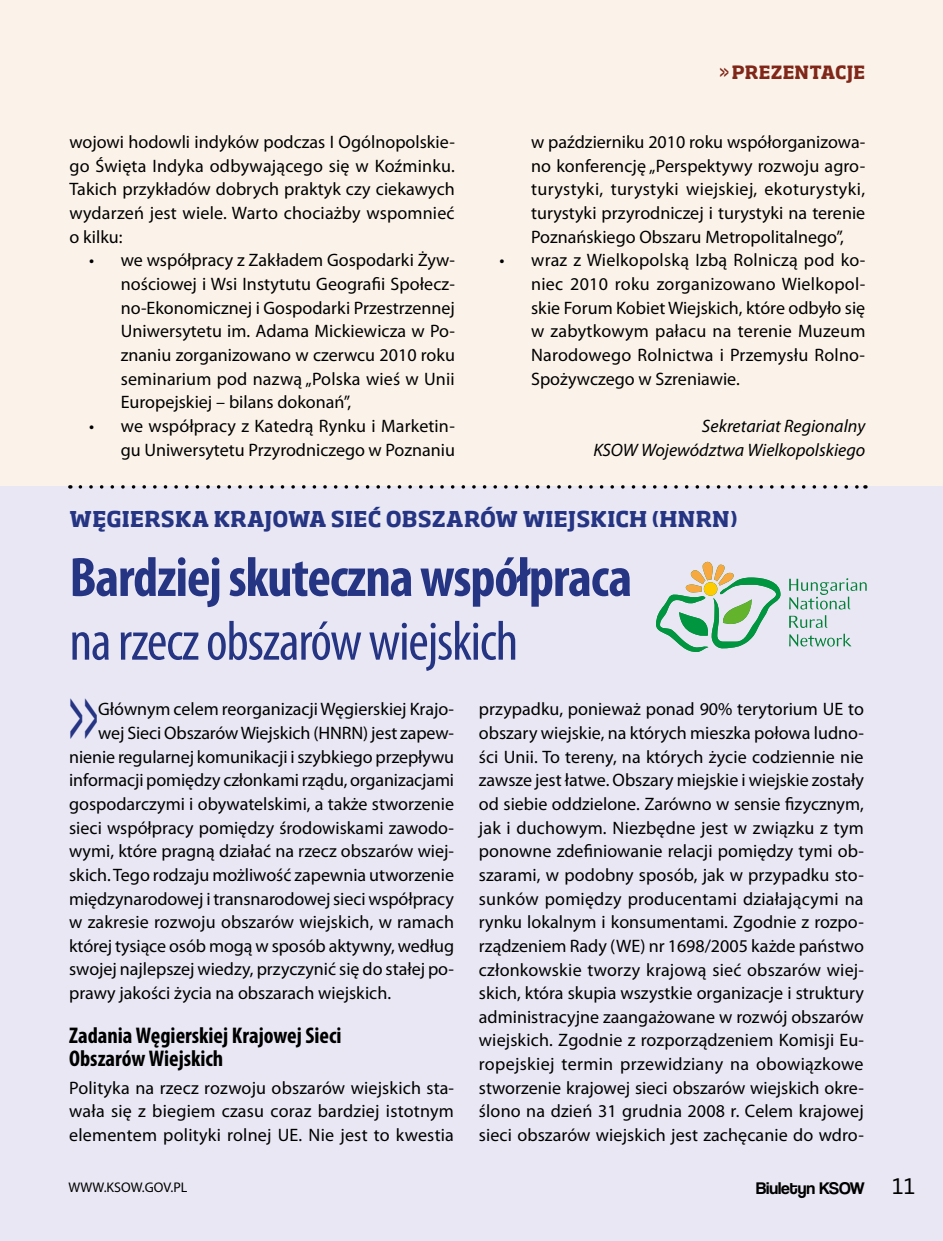
<style>
.page{position:relative;width:943px;height:1241px;background:#fff}
.page>*{position:absolute;margin:0;border:0;box-sizing:border-box;transform-origin:0 0}
.t1{font:700 condensed 76.48px "Myriad Pro";color:#253483;scale:.32 1}
.t2{font:700 condensed 56px "Myriad Pro";letter-spacing:-.02em;color:#253483}
.t3{font:condensed 56px "Myriad Pro";letter-spacing:-.02em;color:#253483}
.t4{font:700 condensed 22.75px/23.6px "Myriad Pro";color:#000}
.t5{font:700 21.53px "Soho Pro";letter-spacing:.015em;color:#253483}
.t6{font:21px "Soho Pro";color:#000}
.t7{font:18.03px/23.6px "Myriad Pro";color:#000;text-align:justify}
.t8{font:italic 18.03px/23.6px "Myriad Pro";color:#000;text-align:right}
.t9{font:700 18.03px "Soho Pro";letter-spacing:.015em;color:#802719}
.t10{font:17.5px "Coolvetica Rg";color:#000}
.t11{font:14px "Myriad Pro";color:#000}
.s1{font-family:"Myriad Pro";font-weight:900;font-size:17.5px}
</style>
<div class="page">
<div style="left:0;top:0;width:943px;height:1240px;background:#fbf3e9"></div>
<div style="left:0;top:487px;width:943px;height:753px;background:#e8e7f3"></div>
<svg style="left:80px;top:485px;width:779px;height:3px"></svg>
<svg style="left:656px;top:561px;width:125px;height:91px"></svg>
<div style="left:703px;top:582px;width:14px;height:13px;background:#feca00;border-radius:50%"></div>
<svg style="left:789px;top:615px;width:62px;height:31px"></svg>
<svg style="left:789px;top:578px;width:77px;height:31px"></svg>
<p class="t7" style="left:69px;top:130px;width:387px">wojowi hodowli indyków podczas I Ogólnopolskie&shy;go Święta Indyka odbywającego się w Koźminku.<br>Takich przykładów dobrych praktyk czy ciekawych wydarzeń jest wiele. Warto chociażby wspomnieć o kilku:</p>
<p class="t7" style="left:121px;top:248px;width:336px;text-indent:-32px">• we współpracy z Zakładem Gospodarki Żyw&shy;nościowej i Wsi Instytutu Geografii Społecz&shy;no-Ekonomicznej i Gospodarki Przestrzennej Uniwersytetu im. Adama Mickiewicza w Po&shy;znaniu zorganizowano w czerwcu 2010 roku seminarium pod nazwą „Polska wieś w Unii Europejskiej – bilans dokonań”,</p>
<p class="t7" style="left:89px;top:413px;width:367px;text-align:right">• we współpracy z Katedrą Rynku i Marketin&shy;gu Uniwersytetu Przyrodniczego w Poznaniu</p>
<p class="t9" style="left:720px;top:59px;width:147px"><span class="s1">&gt;&gt;</span> PREZENTACJE</p>
<p class="t7" style="left:531px;top:130px;width:335px">w październiku 2010 roku współorganizowa&shy;no konferencję „Perspektywy rozwoju agro&shy;turystyki, turystyki wiejskiej, ekoturystyki, turystyki przyrodniczej i turystyki na terenie Poznańskiego Obszaru Metropolitalnego”,</p>
<p class="t7" style="left:531px;top:248px;width:336px;text-indent:-32px">• wraz z Wielkopolską Izbą Rolniczą pod ko&shy;niec 2010 roku zorganizowano Wielkopol&shy;skie Forum Kobiet Wiejskich, które odbyło się w zabytkowym pałacu na terenie Muzeum Narodowego Rolnictwa i Przemysłu Rolno-Spożywczego w Szreniawie.</p>
<p class="t8" style="left:593px;top:413px;width:273px">Sekretariat Regionalny<br>KSOW Województwa Wielkopolskiego</p>
<p class="t5" style="left:70px;top:503px;width:137px">WĘGIERSKAKRAJOWASIE</p>
<p class="t5" style="left:367px;top:503px;width:81px">Ć OBSZAR</p>
<p class="t5" style="left:480px;top:503px;width:259px">ÓW WIEJSKICH (HNRN)</p>
<h2 class="t2" style="left:69px;top:542px;width:564px">Bardziej skuteczna współpraca</h2>
<h2 class="t3" style="left:69px;top:607px;width:450px">na rzecz obszarów wiejskich</h2>
<h1 class="t1" style="left:69px;top:665px;width:92px">&gt;&gt;</h1>
<p class="t7" style="left:98px;top:697px;width:357px">Głównym celem reorganizacji Węgierskiej Krajo-</p>
<p class="t7" style="left:479px;top:697px;width:387px">przypadku, ponieważ ponad 90% terytorium UE to obszary wiejskie, na których mieszka połowa ludno&shy;ści Unii. To tereny, na których życie codziennie nie zawsze jest łatwe. Obszary miejskie i wiejskie zostały od siebie oddzielone. Zarówno w sensie fizycznym, jak i duchowym. N iezbędne jest w związku z tym ponowne zdefiniowanie relacji pomiędzy tymi ob&shy;szarami, w podobny sposób, jak w przypadku sto&shy;sunków pomiędzy producentami działającymi na rynku lokalnym i konsumentami. Zgodnie z rozpo&shy;rządzeniem Rady (WE) nr 1698/2005 każde państwo członkowskie tworzy krajową sieć obszarów wiej&shy;skich, która skupia wszystkie organizacje i struktury administracyjne zaangażowane w rozwój obszarów wiejskich. Zgodnie z rozporządzeniem Komisji Eu&shy;ropejskiej termin przewidziany na obowiązkowe stworzenie krajowej sieci obszarów wiejskich okre&shy;ślono na dzień 31 grudnia 2008 r. Celem krajowej sieci obszarów wiejskich jest zachęcanie do wdro-</p>
<p class="t7" style="left:98px;top:720px;width:357px">wej Sieci Obszarów Wiejskich (HNRN) jest zapew-</p>
<p class="t7" style="left:69px;top:744px;width:386px">nienie regularnej komunikacji i szybkiego przepływu</p>
<p class="t7" style="left:69px;top:768px;width:386px">informacji pomiędzy członkami rządu, organizacjami</p>
<p class="t7" style="left:69px;top:791px;width:386px">gospodarczymi i obywatelskimi, a także stworzenie</p>
<p class="t7" style="left:69px;top:815px;width:386px">sieci współpracy pomiędzy środowiskami zawodo-</p>
<p class="t7" style="left:69px;top:839px;width:386px">wymi, które pragną działać na rzecz obszarów wiej-</p>
<p class="t7" style="left:69px;top:862px;width:386px">skich. Tego rodzaju możliwość zapewnia utworzenie</p>
<p class="t7" style="left:69px;top:886px;width:386px">międzynarodowej i transnarodowej sieci współpracy</p>
<p class="t7" style="left:69px;top:909px;width:386px">w zakresie rozwoju obszarów wiejskich, w ramach</p>
<p class="t7" style="left:69px;top:933px;width:386px">której tysiące osób mogą w sposób aktywny, według</p>
<p class="t7" style="left:69px;top:957px;width:386px">swojej najlepszej wiedzy, przyczynić się do stałej po-</p>
<p class="t7" style="left:69px;top:980px;width:323px">prawy jakości życia na obszarach wiejskich.</p>
<p class="t4" style="left:69px;top:1022px;width:274px">Zadania Węgierskiej Krajowej Sieci<br>Obszarów Wiejskich</p>
<p class="t7" style="left:69px;top:1075px;width:386px">Polityka na rzecz rozwoju obszarów wiejskich sta&shy;wała się z biegiem czasu coraz bardziej istotnym elementem polityki rolnej UE. N ie jest to kwestia</p>
<p class="t11" style="left:68px;top:1178px;width:120px">WWW.KSOW.GOV.PL</p>
<p class="t10" style="left:756px;top:1177px;width:110px">Biuletyn KSOW</p>
<p class="t6" style="left:892px;top:1171px;width:25px">11</p>
</div>
